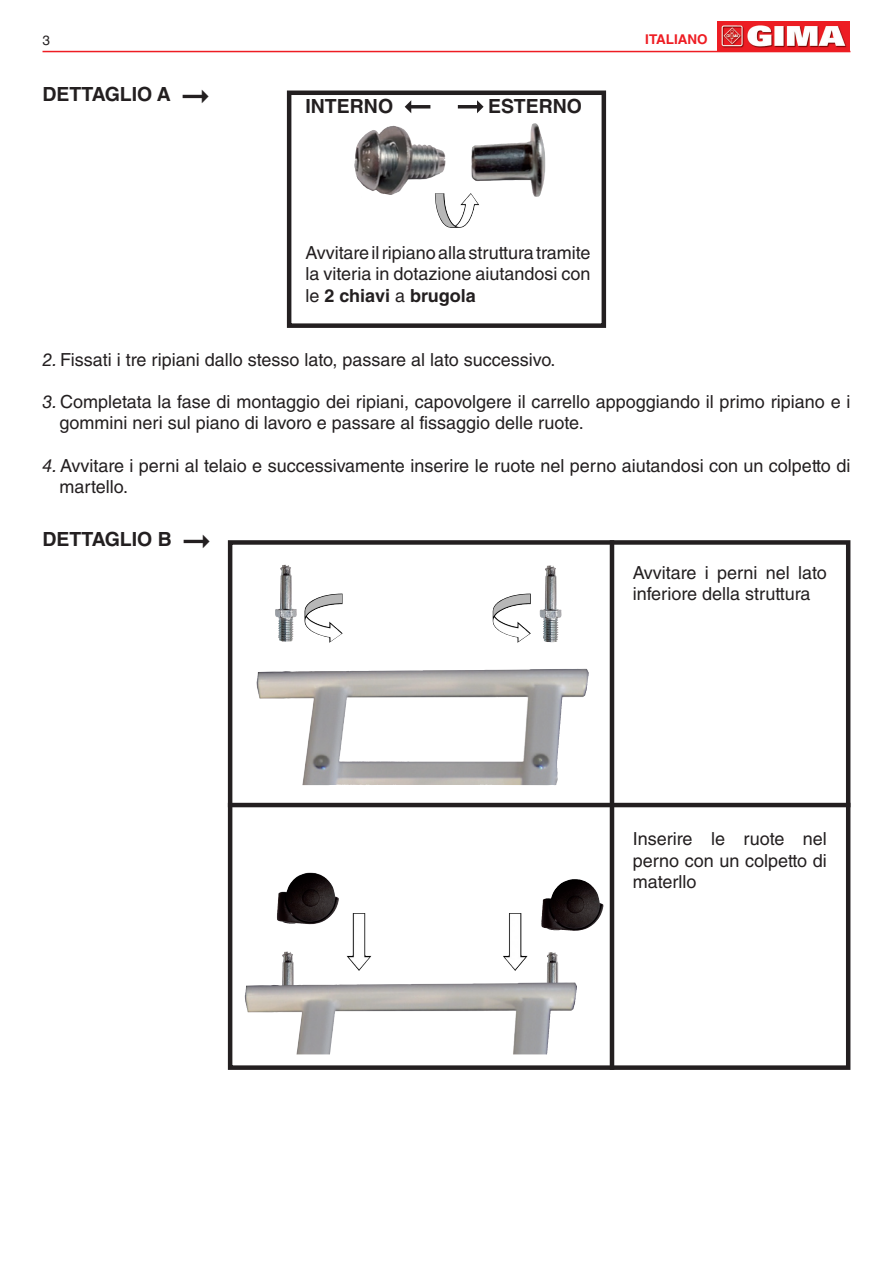
<style>
.page{position:relative;width:893px;height:1263px;background:#fff}
.page>*{position:absolute;margin:0;border:0;box-sizing:border-box;transform-origin:0 0}
.Titolo{font:700 19.5px "Helvetica LT Std";color:#231f20}
.t1{font:18px/21.6px "Helvetica LT Std";color:#231f20}
.t2{font:700 13.5px "Helvetica LT Std";color:#ee1d23}
.t3{font:13.5px "Helvetica LT Std";color:#231f20}
.s1{font-weight:700}
.s2{font-style:italic}
</style>
<div class="page">
<hr style="left:43px;top:51px;width:807px;height:1px;background:#ee1d23">
<img style="left:717px;top:21px;width:133px;height:30px">
<img style="left:471px;top:123px;width:74px;height:74px">
<div style="left:287px;top:91px;width:319px;height:237px;border:4px solid #231f20"></div>
<img style="left:435px;top:193px;width:45px;height:35px">
<svg style="left:458px;top:100px;width:26px;height:13px"></svg>
<svg style="left:405px;top:100px;width:25px;height:13px"></svg>
<img style="left:256px;top:669px;width:330px;height:116px">
<img style="left:277px;top:873px;width:57px;height:51px">
<img style="left:541px;top:879px;width:57px;height:52px">
<img style="left:275px;top:565px;width:9px;height:71px">
<img style="left:540px;top:565px;width:8px;height:71px">
<img style="left:304px;top:593px;width:39px;height:50px">
<img style="left:492px;top:593px;width:39px;height:50px">
<div style="left:228px;top:540px;width:622px;height:530px;border:4px solid #231f20"></div>
<hr style="left:228px;top:803px;width:622px;height:4px;background:#231f20">
<hr style="left:610px;top:540px;width:4px;height:530px;background:#231f20">
<img style="left:282px;top:952px;width:12px;height:30px">
<img style="left:547px;top:952px;width:12px;height:30px">
<img style="left:245px;top:982px;width:332px;height:72px">
<img style="left:346px;top:913px;width:25px;height:58px">
<img style="left:503px;top:913px;width:25px;height:58px">
<p class="t3" style="left:43px;top:32px;width:9px">3</p>
<p class="t2" style="left:645px;top:31px;width:64px">ITALIANO</p>
<p class="Titolo" style="left:43px;top:83px;width:130px">DETTAGLIO A</p>
<p class="Titolo" style="left:305px;top:94px;width:89px">INTERNO</p>
<p class="Titolo" style="left:488px;top:94px;width:95px">ESTERNO</p>
<p class="t1" style="left:305px;top:242px;width:287px;text-align:justify">Avvitare il ripiano alla struttura tramite la viteria in dotazione aiutandosi con le <span class="s1">2 chiavi</span> a <span class="s1">brugola</span></p>
<p class="t1" style="left:43px;top:349px;width:515px"><span class="s2">2.</span>Fissati i tre ripiani dallo stesso lato, passare al lato successivo.</p>
<p class="t1" style="left:60px;top:392px;width:792px;line-height:21px;text-indent:-17px"><span class="s2">3.</span> Completata la fase di montaggio dei ripiani, capovolgere il carrello appoggiando il primo ripiano e i gommini neri sul piano di lavoro e passare al fissaggio delle ruote.</p>
<p class="t1" style="left:60px;top:455px;width:792px;line-height:21px;text-indent:-17px"><span class="s2">4.</span> Avvitare i perni al telaio e successivamente inserire le ruote nel perno aiutandosi con un colpetto di martello.</p>
<p class="Titolo" style="left:43px;top:527px;width:131px">DETTAGLIO B</p>
<p class="t1" style="left:633px;top:562px;width:196px">Avvitare i perni nel lato inferiore della struttura</p>
<p class="t1" style="left:633px;top:828px;width:196px;text-align:justify">Inserire le ruote nel perno con un colpetto di materllo</p>
</div>
